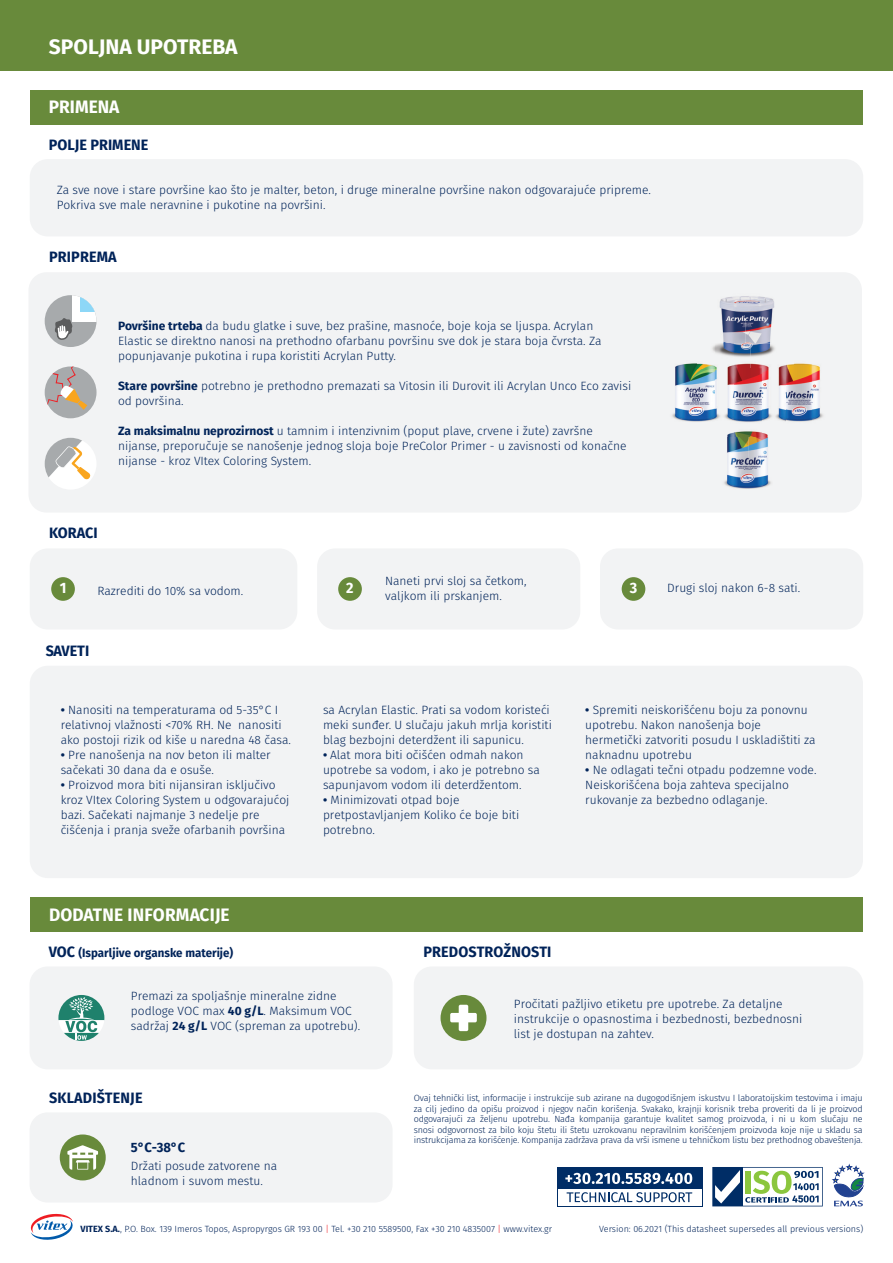
<style>
.page{position:relative;width:893px;height:1263px;background:#fff}
.page>*{position:absolute;margin:0;border:0;box-sizing:border-box;transform-origin:0 0}
.t1{font:700 21px "Fira Sans";color:#fff}
.t2{font:700 18px "Fira Sans";letter-spacing:.01em;color:#fff;scale:.96 1}
.t3{font:700 15px "Fira Sans";letter-spacing:.01em;color:#002359;scale:.96 1}
.t4{font:700 15px "Fira Sans";color:#fff;scale:.96 1}
.t5{font:700 13.5px "Fira Sans";color:#002359;scale:.96 1}
.t6{font:300 12px/15px "Fira Sans";color:#002359}
.t7{font:700 12px "Fira Sans";color:#002359;scale:.96 1}
.t8{font:300 9px/10.5px "Fira Sans";color:#002359;text-align:justify}
.s1{font-weight:700}
.s2{font-size:15px}
.s3{color:#ee1d23}
</style>
<div class="page">
<div style="left:30px;top:90px;width:833px;height:34px;background:#688a3b"></div>
<div style="left:30px;top:898px;width:833px;height:34px;background:#688a3b"></div>
<div style="left:30px;top:966px;width:363px;height:103px;background:#f2f3f4;border-radius:18px"></div>
<div style="left:414px;top:966px;width:449px;height:103px;background:#f2f3f4;border-radius:18px"></div>
<svg style="left:58px;top:995px;width:46px;height:46px"></svg>
<div style="left:30px;top:1112px;width:363px;height:90px;background:#f2f3f4;border-radius:18px"></div>
<svg style="left:30px;top:1213px;width:43px;height:27px"></svg>
<div style="left:60px;top:1134px;width:46px;height:46px;background:#688a3b;border-radius:50%"></div>
<svg style="left:67px;top:1145px;width:31px;height:24px"></svg>
<div style="left:441px;top:995px;width:45px;height:46px;background:#688a3b;border-radius:50%"></div>
<svg style="left:450px;top:1005px;width:27px;height:26px"></svg>
<div style="left:0;top:0;width:893px;height:70px;background:#688a3b"></div>
<svg style="left:832px;top:1164px;width:32px;height:42px"></svg>
<div style="left:557px;top:1167px;width:145px;height:39px;background:#002d66"></div>
<div style="left:558px;top:1189px;width:143px;height:16px;background:#fff"></div>
<svg style="left:567px;top:1192px;width:125px;height:10px"></svg>
<svg style="left:565px;top:1173px;width:127px;height:11px"></svg>
<svg style="left:712px;top:1167px;width:111px;height:39px"></svg>
<div style="left:30px;top:159px;width:833px;height:77px;background:#f2f3f4;border-radius:18px"></div>
<div style="left:28px;top:272px;width:834px;height:240px;background:#f2f3f4;border-radius:18px"></div>
<div style="left:30px;top:666px;width:833px;height:212px;background:#f2f3f4;border-radius:18px"></div>
<div style="left:30px;top:548px;width:267px;height:81px;background:#f2f3f4;border-radius:18px"></div>
<div style="left:317px;top:548px;width:263px;height:81px;background:#f2f3f4;border-radius:18px"></div>
<div style="left:600px;top:548px;width:263px;height:81px;background:#f2f3f4;border-radius:18px"></div>
<div style="left:51px;top:577px;width:24px;height:24px;background:#688a3b;border-radius:50%"></div>
<div style="left:338px;top:577px;width:24px;height:24px;background:#688a3b;border-radius:50%"></div>
<div style="left:622px;top:577px;width:23px;height:24px;background:#688a3b;border-radius:50%"></div>
<img style="left:672px;top:363px;width:44px;height:59px">
<img style="left:716px;top:368px;width:47px;height:54px">
<img style="left:763px;top:363px;width:60px;height:59px">
<img style="left:719px;top:296px;width:55px;height:24px">
<img style="left:719px;top:320px;width:26px;height:24px">
<img style="left:745px;top:320px;width:27px;height:24px">
<img style="left:697px;top:344px;width:88px;height:24px">
<img style="left:716px;top:344px;width:17px;height:24px">
<svg style="left:785px;top:363px;width:9px;height:5px"></svg>
<img style="left:724px;top:431px;width:47px;height:58px">
<img style="left:724px;top:431px;width:9px;height:5px">
<svg style="left:45px;top:438px;width:51px;height:51px"></svg>
<div style="left:45px;top:295px;width:52px;height:52px;background:#a7aaac;border-radius:26px"></div>
<div style="left:73px;top:295px;width:24px;height:27px;background:#fff"></div>
<svg style="left:80px;top:295px;width:17px;height:17px"></svg>
<svg style="left:55px;top:318px;width:18px;height:22px"></svg>
<div style="left:45px;top:366px;width:52px;height:52px;background:#a7aaac;border-radius:26px"></div>
<svg style="left:46px;top:366px;width:41px;height:44px"></svg>
<h1 class="t1" style="left:49px;top:32px;width:190px">SPOLJNA UPOTREBA</h1>
<h2 class="t2" style="left:49px;top:94px;width:75px">PRIMENA</h2>
<p class="t3" style="left:49px;top:134px;width:105px">POLJE PRIMENE</p>
<p class="t6" style="left:57px;top:183px;width:596px">Za sve nove i stare površine kao što je malter, beton, i druge mineralne površine nakon odgovarajuće pripreme.<br>Pokriva sve male neravnine i pukotine na površini.</p>
<p class="t3" style="left:49px;top:246px;width:72px">PRIPREMA</p>
<p class="t6" style="left:118px;top:319px;width:485px"><span class="s1">Površine trteba</span> da budu glatke i suve, bez prašine, masnoće, boje koja se ljuspa. Acrylan<br>Elastic se direktno nanosi na prethodno ofarbanu površinu sve dok je stara boja čvrsta. Za popunjavanje pukotina i rupa koristiti Acrylan Putty.</p>
<p class="t6" style="left:118px;top:379px;width:515px"><span class="s1">Stare površine</span> potrebno je prethodno premazati sa Vitosin ili Durovit ili Acrylan Unco Eco zavisi od površina.</p>
<p class="t6" style="left:118px;top:424px;width:510px"><span class="s1">Za maksimalnu neprozirnost</span> u tamnim i intenzivnim (poput plave, crvene i žute) završne nijanse, preporučuje se nanošenje jednog sloja boje PreColor Primer - u zavisnosti od konačne nijanse - kroz VItex Coloring System.</p>
<p class="t3" style="left:49px;top:522px;width:52px">KORACI</p>
<p class="t6" style="left:385px;top:574px;width:143px">Naneti prvi sloj sa četkom, valjkom ili prskanjem.</p>
<p class="t6" style="left:667px;top:581px;width:135px">Drugi sloj nakon 6-8 sati.</p>
<p class="t4" style="left:60px;top:577px;width:8px">1</p>
<p class="t6" style="left:97px;top:584px;width:147px">Razrediti do 10% sa vodom.</p>
<p class="t4" style="left:346px;top:577px;width:9px">2</p>
<p class="t4" style="left:630px;top:577px;width:9px">3</p>
<p class="t3" style="left:46px;top:640px;width:47px">SAVETI</p>
<p class="t6" style="left:61px;top:703px;width:232px"><span class="s1">•</span> Nanositi na temperaturama od 5-35°C I relativnoj vlažnosti &lt;70% RH. Ne nanositi ako postoji rizik od kiše u naredna 48 časa.</p>
<p class="t6" style="left:61px;top:748px;width:212px"><span class="s1">•</span> Pre nanošenja na nov beton ili malter sačekati 30 dana da e osuše.</p>
<p class="t6" style="left:61px;top:778px;width:230px"><span class="s1">•</span> Proizvod mora biti nijansiran isključivo kroz VItex Coloring System u odgovarajućoj bazi. Sačekati najmanje 3 nedelje pre čišćenja i pranja sveže ofarbanih površina</p>
<h2 class="t2" style="left:49px;top:902px;width:190px">DODATNE INFORMACIJE</h2>
<p class="t6" style="left:323px;top:703px;width:230px">sa Acrylan Elastic. Prati sa vodom koristeći meki sunđer. U slučaju jakuh mrlja koristiti blag bezbojni deterdžent ili sapunicu.</p>
<p class="t6" style="left:323px;top:748px;width:218px"><span class="s1">•</span> Alat mora biti očišćen odmah nakon upotrebe sa vodom, i ako je potrebno sa sapunjavom vodom ili deterdžentom.</p>
<p class="t6" style="left:323px;top:793px;width:198px"><span class="s1">•</span> Minimizovati otpad boje pretpostavljanjem Koliko će boje biti potrebno.</p>
<p class="t7" style="left:49px;top:945px;width:194px"><span class="s2">VOC</span> (Isparljive organske materije)</p>
<p class="t3" style="left:423px;top:941px;width:135px">PREDOSTROŽNOSTI</p>
<p class="t6" style="left:585px;top:703px;width:232px"><span class="s1">•</span> Spremiti neiskorišćenu boju za ponovnu upotrebu. Nakon nanošenja boje hermetički zatvoriti posudu I uskladištiti za naknadnu upotrebu</p>
<p class="t6" style="left:585px;top:763px;width:233px"><span class="s1">•</span> Ne odlagati tečni otpadu podzemne vode.<br>Neiskorišćena boja zahteva specijalno rukovanje za bezbedno odlaganje.</p>
<p class="t6" style="left:131px;top:989px;width:231px">Premazi za spoljašnje mineralne zidne podloge VOC max <span class="s1">40 g/L</span>. Maksimum VOC sadržaj <span class="s1">24 g/L</span> VOC (spreman za upotrebu).</p>
<p class="t6" style="left:514px;top:997px;width:290px">Pročitati pažljivo etiketu pre upotrebe. Za detaljne instrukcije o opasnostima i bezbednosti, bezbednosni list je dostupan na zahtev.</p>
<p class="t3" style="left:49px;top:1087px;width:99px">SKLADIŠTENJE</p>
<p class="t5" style="left:131px;top:1138px;width:58px">5°C-38°C</p>
<p class="t6" style="left:131px;top:1159px;width:148px">Držati posude zatvorene na hladnom i suvom mestu.</p>
<p class="t8" style="left:414px;top:1093px;width:450px">Ovaj tehnički list, informacije i instrukcije sub azirane na dugogodišnjem iskustvu I laboratoijskim testovima i imaju za cilj jedino da opišu proizvod i njegov način korišenja. Svakako, krajnji korisnik treba proveriti da li je proizvod odgovarajući za željenu upotrebu. Nađa kompanija garantuje kvalitet samog proizvoda, i ni u kom slučaju ne snosi odgovornost za bilo koju štetu ili štetu uzrokovanu nepravilnim korišćenjem proizvoda koje nije u skladu sa instrukcijama za korišćenje. Kompanija zadržava prava da vrši ismene u tehničkom listu bez prethodnog obaveštenja.</p>
<p class="t8" style="left:81px;top:1225px;width:473px"><span class="s1">VITEX S.A.</span>, P.O. Box. 139 Imeros Topos, Aspropyrgos GR 193 00 <span class="s3">|</span> Τel. +30 210 5589500, Fax +30 210 4835007 <span class="s3">|</span> www.vitex.gr</p>
<p class="t8" style="left:599px;top:1225px;width:266px">Version: 06.2021 (This datasheet supersedes all previous versions)</p>
</div>
